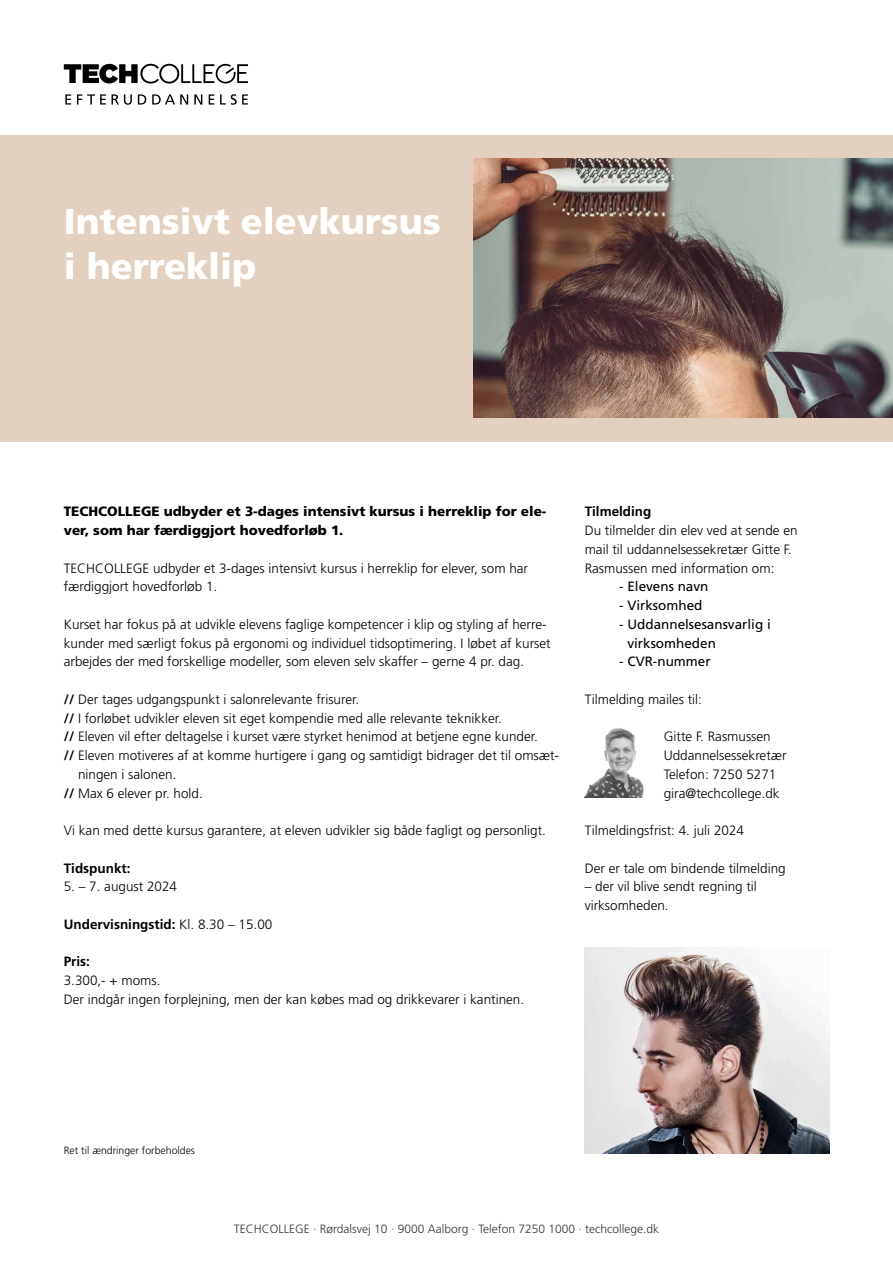
<style>
.page{position:relative;width:893px;height:1263px;background:#fff}
.page>*{position:absolute;margin:0;border:0;box-sizing:border-box;transform-origin:0 0}
.t1{font:900 36px/45px "Frutiger LT Std";color:#fff}
.t2{font:300 13.5px/18.8px "Frutiger LT Std";color:#000}
.t3{font:900 13.5px/18.8px "Frutiger LT Std";color:#000}
.t4{font:13.5px/18.8px "Frutiger LT Std";color:#000}
.t5{font:700 13.5px "Frutiger LT Std";color:#000}
.t6{font:300 12px "Frutiger LT Std";color:#000}
.t7{font:300 10.5px "Frutiger LT Std";color:#000}
.s1{font-weight:700}
.s2{font-weight:300}
</style>
<div class="page">
<svg style="left:64px;top:64px;width:184px;height:20px"></svg>
<svg style="left:65px;top:94px;width:6px;height:11px"></svg>
<svg style="left:77px;top:94px;width:29px;height:11px"></svg>
<svg style="left:112px;top:94px;width:20px;height:11px"></svg>
<svg style="left:138px;top:94px;width:8px;height:11px"></svg>
<svg style="left:152px;top:94px;width:36px;height:11px"></svg>
<svg style="left:194px;top:94px;width:8px;height:11px"></svg>
<svg style="left:209px;top:94px;width:5px;height:11px"></svg>
<svg style="left:220px;top:94px;width:28px;height:11px"></svg>
<div style="left:0;top:135px;width:893px;height:306px;background:#e2d1c0"></div>
<img style="left:585px;top:728px;width:59px;height:70px">
<img style="left:473px;top:159px;width:420px;height:259px">
<img style="left:585px;top:948px;width:244px;height:205px">
<h1 class="t1" style="left:64px;top:199px;width:379px">Intensivt elevkursus i herreklip</h1>
<p class="t3" style="left:64px;top:502px;width:484px">TECHCOLLEGE udbyder et 3-dages intensivt kursus i herreklip for ele&shy;ver, som har færdiggjort hovedforløb 1.</p>
<p class="t2" style="left:64px;top:559px;width:466px">TECHCOLLEGE udbyder et 3-dages intensivt kursus i herreklip for elever, som har færdiggjort hovedforløb 1.</p>
<p class="t2" style="left:64px;top:615px;width:488px">Kurset har fokus på at udvikle elevens faglige kompetencer i klip og styling af herre&shy;kunder med særligt fokus på ergonomi og individuel tidsoptimering. I løbet af kurset arbejdes der med forskellige modeller, som eleven selv skaffer – gerne 4 pr. dag.</p>
<p class="t2" style="left:64px;top:690px;width:297px"><span class="s1">//</span> Der tages udgangspunkt i salonrelevante frisurer.</p>
<p class="t2" style="left:64px;top:709px;width:440px"><span class="s1">//</span> I forløbet udvikler eleven sit eget kompendie med alle relevante teknikker.</p>
<p class="t2" style="left:64px;top:727px;width:476px"><span class="s1">//</span> Eleven vil efter deltagelse i kurset være styrket henimod at betjene egne kunder.</p>
<p class="t2" style="left:64px;top:746px;width:497px"><span class="s1">//</span> Eleven motiveres af at komme hurtigere i gang og samtidigt bidrager det til omsæt-</p>
<p class="t2" style="left:78px;top:765px;width:100px">ningen i salonen.</p>
<p class="t2" style="left:64px;top:784px;width:141px"><span class="s1">//</span> Max 6 elever pr. hold.</p>
<p class="t2" style="left:64px;top:821px;width:484px">Vi kan med dette kursus garantere, at eleven udvikler sig både fagligt og personligt.</p>
<p class="t5" style="left:64px;top:860px;width:68px">Tidspunkt:</p>
<p class="t2" style="left:64px;top:877px;width:115px">5. – 7. august 2024</p>
<p class="t5" style="left:64px;top:916px;width:210px">Undervisningstid: <span class="s2">Kl. 8.30 – 15.00</span></p>
<p class="t5" style="left:64px;top:954px;width:28px">Pris:</p>
<p class="t2" style="left:64px;top:971px;width:462px">3.300,- + moms.<br>Der indgår ingen forplejning, men der kan købes mad og drikkevarer i kantinen.</p>
<p class="t5" style="left:585px;top:504px;width:68px">Tilmelding</p>
<p class="t2" style="left:585px;top:521px;width:215px">Du tilmelder din elev ved at sende en mail til uddannelsessekretær Gitte F.<br>Rasmussen med information om:</p>
<p class="t4" style="left:619px;top:577px;width:91px">- Elevens navn</p>
<p class="t4" style="left:619px;top:596px;width:85px">- Virksomhed</p>
<p class="t4" style="left:627px;top:615px;width:145px;text-indent:-8px">- Uddannelsesansvarlig i virksomheden</p>
<p class="t4" style="left:619px;top:652px;width:93px">- CVR-nummer</p>
<p class="t2" style="left:585px;top:690px;width:119px">Tilmelding mailes til:</p>
<p class="t2" style="left:664px;top:727px;width:124px">Gitte F. Rasmussen<br>Uddannelsessekretær<br>Telefon: 7250 5271 gira@techcollege.dk</p>
<p class="t2" style="left:585px;top:821px;width:161px">Tilmeldingsfrist: 4. juli 2024</p>
<p class="t2" style="left:585px;top:859px;width:203px">Der er tale om bindende tilmelding</p>
<p class="t2" style="left:585px;top:877px;width:174px">– der vil blive sendt regning til virksomheden.</p>
<p class="t7" style="left:64px;top:1144px;width:133px">Ret til ændringer forbeholdes</p>
<p class="t6" style="left:234px;top:1222px;width:427px">TECHCOLLEGE · Rørdalsvej 10 · 9000 Aalborg · Telefon 7250 1000 · techcollege.dk</p>
</div>
